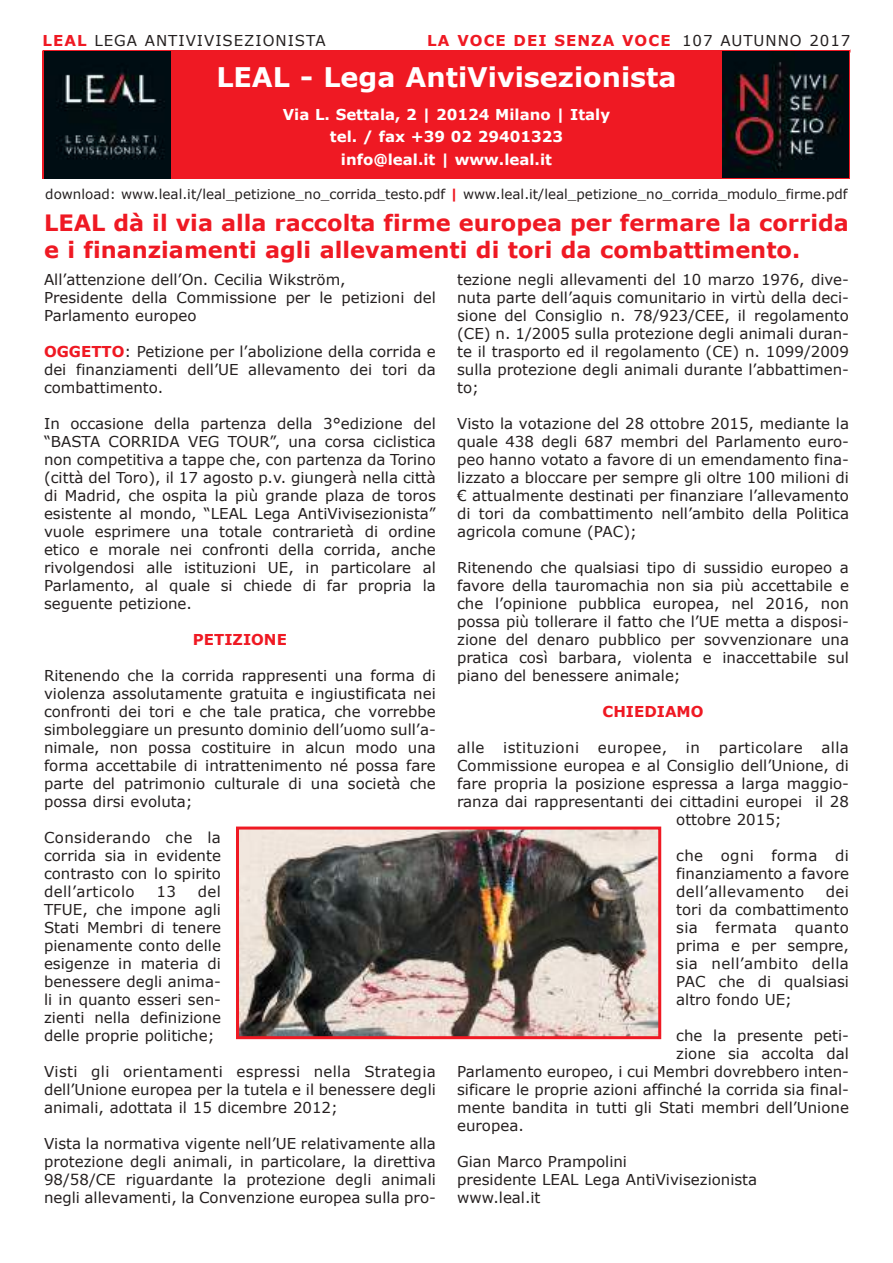
<style>
.page{position:relative;width:893px;height:1263px;background:#fff}
.page>*{position:absolute;margin:0;border:0;box-sizing:border-box;transform-origin:0 0}
.t1{font:700 27px "Verdana";color:#fff}
.t2{font:700 22.5px/27px "Verdana";color:#ef1923}
.t3{font:15px/18px "Verdana";color:#241f1f;text-align:justify}
.t4{font:700 15px/22.5px "Verdana";color:#fff;text-align:center}
.t5{font:700 15px "Verdana";letter-spacing:.07em;color:#ef1923}
.t6{font:15px "Verdana";letter-spacing:.025em;color:#241f1f}
.t7{font:15px "Verdana";letter-spacing:.065em;color:#241f1f}
.t8{font:700 15px "Verdana";color:#ef1923}
.t9{font:13.5px "Verdana";color:#241f1f}
.s1{font-weight:700;color:#ef1923}
.s2{font-weight:400;color:#241f1f}
</style>
<div class="page">
<hr style="left:43px;top:50px;width:807px;height:3px;background:#ef1923">
<img style="left:240px;top:830px;width:417px;height:205px">
<div style="left:236px;top:826px;width:425px;height:213px;border:3px solid #ef1923"></div>
<div style="left:43px;top:51px;width:807px;height:128px;background:#ef1923"></div>
<img style="left:723px;top:51px;width:125px;height:126px">
<img style="left:44px;top:51px;width:126px;height:128px">
<p class="t7" style="left:43px;top:30px;width:285px"><span class="s1">LEAL</span> LEGA ANTIVIVISEZIONISTA</p>
<p class="t5" style="left:427px;top:30px;width:425px">LA VOCE DEI SENZA VOCE <span class="s2">107 AUTUNNO 2017</span></p>
<h1 class="t1" style="left:216px;top:59px;width:462px">LEAL - Lega AntiVivisezionista</h1>
<p class="t4" style="left:283px;top:102px;width:329px">Via L. Settala, 2 | 20124 Milano | Italy tel. / fax +39 02 29401323 info@leal.it | www.leal.it</p>
<p class="t9" style="left:45px;top:185px;width:804px">download: www.leal.it/leal_petizione_no_corrida_testo.pdf <span class="s1">|</span> www.leal.it/leal_petizione_no_corrida_modulo_firme.pdf</p>
<h2 class="t2" style="left:44px;top:209px;width:806px">LEAL dà il via alla raccolta firme europea per fermare la corrida e i finanziamenti agli allevamenti di tori da combattimento.</h2>
<p class="t3" style="left:44px;top:270px;width:393px;text-align:left">All’attenzione dell’On. Cecilia Wikström,<br>Presidente della Commissione per le petizioni del<br>Parlamento europeo</p>
<p class="t3" style="left:44px;top:342px;width:393px"><span class="s1">OGGETTO</span>: Petizione per l’abolizione della corrida e dei finanziamenti dell’UE allevamento dei tori da combattimento.</p>
<p class="t3" style="left:44px;top:414px;width:393px">In occasione della partenza della 3°edizione del “BASTA CORRIDA VEG TOUR”, una corsa ciclistica non competitiva a tappe che, con partenza da Torino (città del Toro), il 17 agosto p.v. giungerà nella città di Madrid, che ospita la più grande plaza de toros esistente al mondo, “LEAL Lega AntiVivisezionista” vuole esprimere una totale contrarietà di ordine etico e morale nei confronti della corrida, anche rivolgendosi alle istituzioni UE, in particolare al Parlamento, al quale si chiede di far propria la seguente petizione.</p>
<p class="t8" style="left:193px;top:630px;width:95px">PETIZIONE</p>
<p class="t3" style="left:44px;top:666px;width:393px">Ritenendo che la corrida rappresenti una forma di violenza assolutamente gratuita e ingiustificata nei confronti dei tori e che tale pratica, che vorrebbe simboleggiare un presunto dominio dell’uomo sull’a&shy;nimale, non possa costituire in alcun modo una forma accettabile di intrattenimento né possa fare parte del patrimonio culturale di una società che possa dirsi evoluta;</p>
<p class="t3" style="left:44px;top:828px;width:178px">Considerando che la corrida sia in evidente contrasto con lo spirito dell’articolo</p>
<p class="t3" style="left:44px;top:882px;width:179px;text-indent:154px">del TFUE, che impone agli Stati Membri di tenere pienamente conto delle esigenze in materia di benessere degli anima&shy;li in quanto esseri sen&shy;zienti nella definizione delle proprie politiche;</p>
<p class="t3" style="left:44px;top:1062px;width:393px">Visti gli orientamenti espressi nella Strategia dell’Unione europea per la tutela e il benessere degli animali, adottata il 15 dicembre 2012;</p>
<p class="t3" style="left:44px;top:1134px;width:393px">Vista la normativa vigente nell’UE relativamente alla protezione degli animali, in particolare, la direttiva 98/58/CE riguardante la protezione degli animali negli allevamenti, la Convenzione europea sulla pro-</p>
<p class="t3" style="left:157px;top:882px;width:21px">13</p>
<p class="t3" style="left:457px;top:270px;width:393px">tezione negli allevamenti del 10 marzo 1976, dive&shy;nuta parte dell’aquis comunitario in virtù della deci&shy;sione del Consiglio n. 78/923/CEE, il regolamento (CE) n. 1/2005 sulla protezione degli animali duran&shy;te il trasporto ed il regolamento (CE) n. 1099/2009 sulla protezione degli animali durante l’abbattimen&shy;to;</p>
<p class="t3" style="left:457px;top:414px;width:393px">Visto la votazione del 28 ottobre 2015, mediante la quale 438 degli 687 membri del Parlamento euro&shy;peo hanno votato a favore di un emendamento fina&shy;lizzato a bloccare per sempre gli oltre 100 milioni di € attualmente destinati per finanziare l’allevamento di tori da combattimento nell’ambito della Politica agricola comune (PAC);</p>
<p class="t3" style="left:457px;top:558px;width:393px">Ritenendo che qualsiasi tipo di sussidio europeo a favore della tauromachia non sia più accettabile e che l’opinione pubblica europea, nel 2016, non possa più tollerare il fatto che l’UE metta a disposi&shy;zione del denaro pubblico per sovvenzionare una pratica così barbara, violenta e inaccettabile sul piano del benessere animale;</p>
<p class="t8" style="left:602px;top:702px;width:103px">CHIEDIAMO</p>
<p class="t3" style="left:457px;top:738px;width:29px">alle</p>
<p class="t6" style="left:503px;top:738px;width:77px">istituzioni</p>
<p class="t6" style="left:598px;top:738px;width:71px">europee,</p>
<p class="t3" style="left:686px;top:738px;width:15px">in</p>
<p class="t6" style="left:719px;top:738px;width:85px">particolare</p>
<p class="t3" style="left:821px;top:738px;width:29px">alla</p>
<p class="t3" style="left:457px;top:756px;width:393px">Commissione europea e al Consiglio dell’Unione, di</p>
<p class="t3" style="left:457px;top:774px;width:393px">fare propria la posizione espressa a larga maggio-</p>
<p class="t3" style="left:457px;top:792px;width:393px">ranza dai rappresentanti dei cittadini europei il 28</p>
<p class="t3" style="left:676px;top:810px;width:107px">ottobre 2015;</p>
<p class="t3" style="left:676px;top:846px;width:174px">che ogni forma di finanziamento a favore dell’allevamento</p>
<p class="t3" style="left:676px;top:882px;width:174px;text-indent:150px">dei tori da combattimento sia fermata quanto prima e per sempre, sia nell’ambito della PAC che di qualsiasi altro fondo UE;</p>
<p class="t3" style="left:676px;top:1026px;width:174px">che la presente peti-</p>
<p class="t3" style="left:676px;top:1044px;width:174px">zione sia accolta dal</p>
<p class="t3" style="left:457px;top:1062px;width:393px">Parlamento europeo, i cui Membri dovrebbero inten-</p>
<p class="t3" style="left:457px;top:1080px;width:393px">sificare le proprie azioni affinché la corrida sia final-</p>
<p class="t3" style="left:457px;top:1098px;width:393px">mente bandita in tutti gli Stati membri dell’Unione</p>
<p class="t3" style="left:457px;top:1116px;width:68px">europea.</p>
<p class="t3" style="left:457px;top:1152px;width:302px;text-align:left">Gian Marco Prampolini<br>presidente LEAL Lega AntiVivisezionista www.leal.it</p>
</div>
